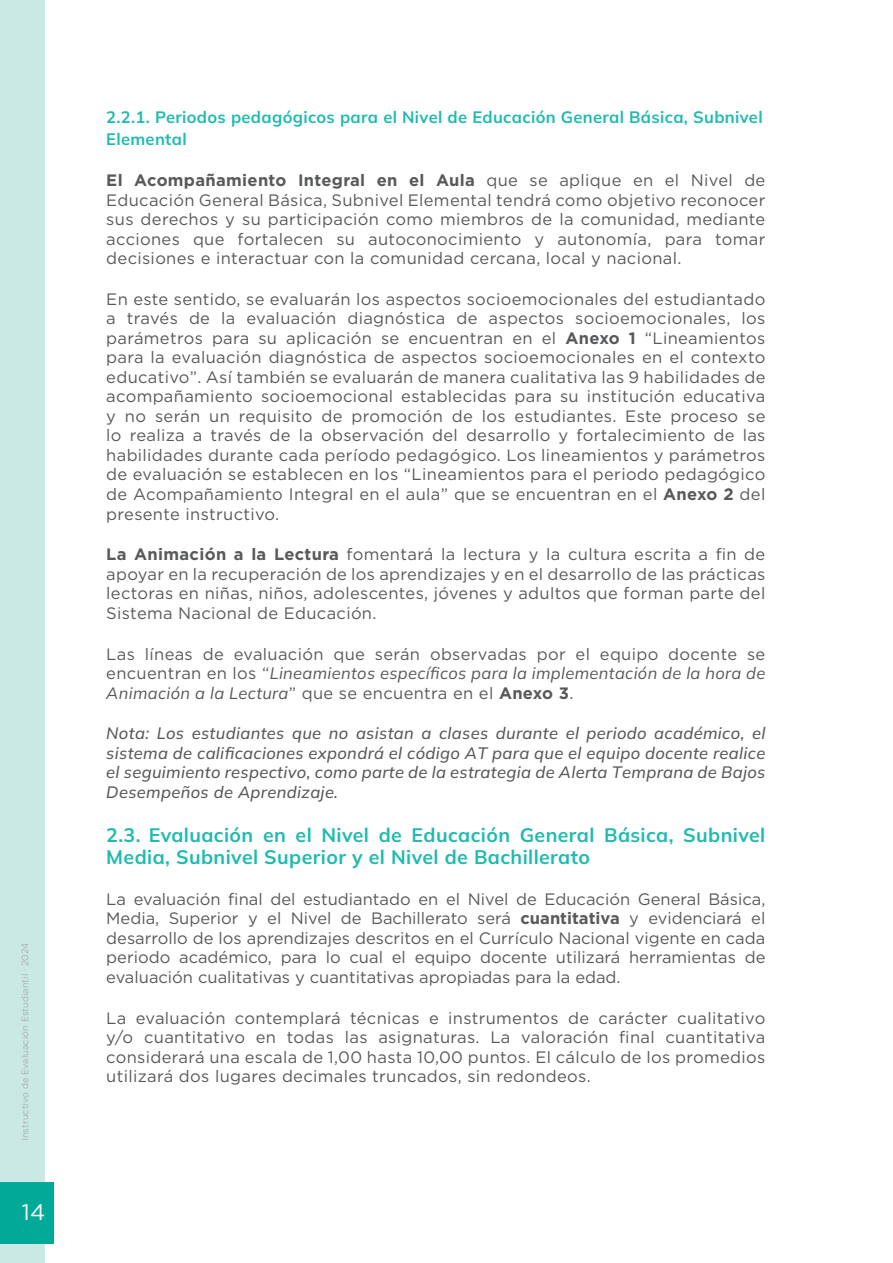
<style>
.page{position:relative;width:893px;height:1263px;background:#fff}
.page>*{position:absolute;margin:0;border:0;box-sizing:border-box;transform-origin:0 0}
.t1{font:22.5px "Gotham";color:#fff}
.t2{font:700 19.5px/22.5px "Mulish";letter-spacing:.02em;color:#20bbb0}
.t3{font:16.5px/19.5px "Gotham";letter-spacing:.02em;color:#58595b;text-align:justify}
.t4{font:italic 200 16.5px/19.5px "Mulish";letter-spacing:.02em;color:#58595b;text-align:justify}
.t5{font:700 16.5px/22.5px "Mulish";letter-spacing:.02em;color:#20bbb0}
.t6{font:300 9px "Gotham";letter-spacing:.02em;color:#9d9795}
.s1{font-weight:700}
.s2{font-family:"Gotham";font-weight:400;font-style:normal}
.s3{font-family:"Mulish";font-weight:200;font-style:italic}
</style>
<div class="page">
<div style="left:0;top:0;width:45px;height:1263px;background:#cae8e4"></div>
<div style="left:0;top:1182px;width:53px;height:62px;background:#00a998"></div>
<p class="t6" style="left:19px;top:1141px;width:200px;rotate:-90deg">Instructivo de Evaluación Estudiantil · 2024</p>
<h1 class="t1" style="left:22px;top:1197px;width:25px">14</h1>
<p class="t5" style="left:106px;top:105px;width:658px">2.2.1. Periodos pedagógicos para el Nivel de Educación General Básica, Subnivel<br>Elemental</p>
<p class="t3" style="left:106px;top:170px;width:661px"><span class="s1">El Acompañamiento Integral en el Aula</span> que se aplique en el Nivel de Educación General Básica, Subnivel Elemental tendrá como objetivo reconocer sus derechos y su participación como miembros de la comunidad, mediante acciones que fortalecen su autoconocimiento y autonomía, para tomar decisiones e interactuar con la comunidad cercana, local y nacional.</p>
<p class="t3" style="left:106px;top:289px;width:661px">En este sentido, se evaluarán los aspectos socioemocionales del estudiantado a través de la evaluación diagnóstica de aspectos socioemocionales, los parámetros para su aplicación se encuentran en el <span class="s1">Anexo 1</span> “Lineamientos para la evaluación diagnóstica de aspectos socioemocionales en el contexto educativo”. Así también se evaluarán de manera cualitativa las 9 habilidades de acompañamiento socioemocional establecidas para su institución educativa y no serán un requisito de promoción de los estudiantes. Este proceso se lo realiza a través de la observación del desarrollo y fortalecimiento de las habilidades durante cada período pedagógico. Los lineamientos y parámetros de evaluación se establecen en los “Lineamientos para el periodo pedagógico de Acompañamiento Integral en el aula” que se encuentran en el <span class="s1">Anexo 2</span> del presente instructivo.</p>
<p class="t3" style="left:106px;top:544px;width:661px"><span class="s1">La Animación a la Lectura</span> fomentará la lectura y la cultura escrita a fin de apoyar en la recuperación de los aprendizajes y en el desarrollo de las prácticas lectoras en niñas, niños, adolescentes, jóvenes y adultos que forman parte del Sistema Nacional de Educación.</p>
<p class="t3" style="left:106px;top:644px;width:661px">Las líneas de evaluación que serán observadas por el equipo docente se</p>
<p class="t4" style="left:106px;top:663px;width:661px"><span class="s2">encuentran en los “</span>Lineamientos específicos para la implementación de la hora de</p>
<p class="t3" style="left:106px;top:683px;width:469px"><span class="s3">Animación a la Lectura</span>” que se encuentra en el <span class="s1">Anexo 3</span>.</p>
<p class="t4" style="left:106px;top:723px;width:661px">Nota: Los estudiantes que no asistan a clases durante el periodo académico, el sistema de calificaciones expondrá el código AT para que el equipo docente realice el seguimiento respectivo, como parte de la estrategia de Alerta Temprana de Bajos Desempeños de Aprendizaje.</p>
<p class="t2" style="left:106px;top:823px;width:661px">2.3. Evaluación en el Nivel de Educación General Básica, Subnivel<br>Media, Subnivel Superior y el Nivel de Bachillerato</p>
<p class="t3" style="left:106px;top:889px;width:661px">La evaluación final del estudiantado en el Nivel de Educación General Básica, Media, Superior y el Nivel de Bachillerato será <span class="s1">cuantitativa</span> y evidenciará el desarrollo de los aprendizajes descritos en el Currículo Nacional vigente en cada periodo académico, para lo cual el equipo docente utilizará herramientas de evaluación cualitativas y cuantitativas apropiadas para la edad.</p>
<p class="t3" style="left:106px;top:1008px;width:661px">La evaluación contemplará técnicas e instrumentos de carácter cualitativo y/o cuantitativo en todas las asignaturas. La valoración final cuantitativa considerará una escala de 1,00 hasta 10,00 puntos. El cálculo de los promedios utilizará dos lugares decimales truncados, sin redondeos.</p>
</div>
